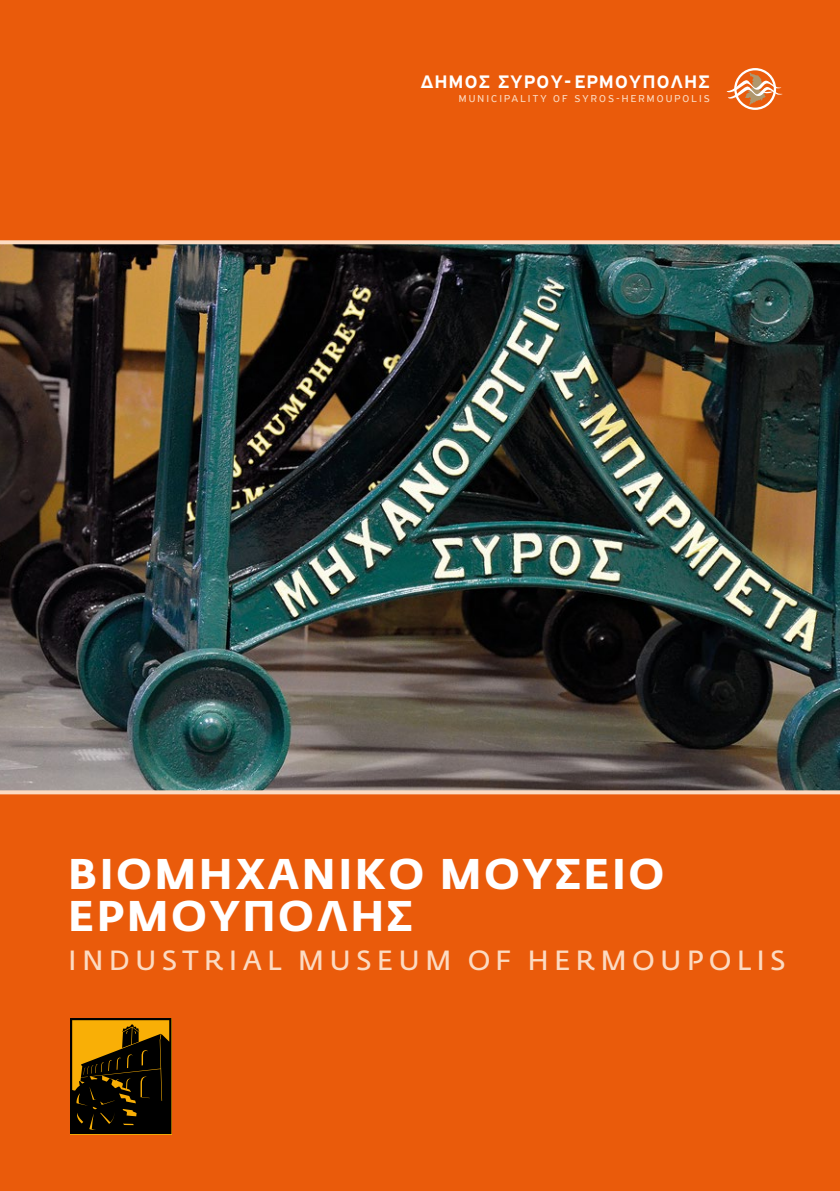
<style>
.page{position:relative;width:840px;height:1191px;background:#fff}
.page>*{position:absolute;margin:0;border:0;box-sizing:border-box;transform-origin:0 0}
.t1{font:700 42.4px/42.4px "Fedra Sans Pro";letter-spacing:.06em;color:#fff}
.t2{font:27.6px "Fedra Sans Pro";letter-spacing:.19em;color:#fcdbc2}
.t3{font:500 19.2px "PF Highway Sans Pro";letter-spacing:.075em;color:#fff}
.t4{font:10.6px "PF Highway Sans Pro";letter-spacing:.2em;color:#fcdbc2}
</style>
<div class="page">
<div style="left:0;top:0;width:839px;height:1191px;background:#ea5b0b"></div>
<img style="left:0;top:244px;width:839px;height:546px">
<svg style="left:726px;top:68px;width:56px;height:42px"></svg>
<svg style="left:70px;top:1018px;width:101px;height:116px;background:#473101"></svg>
<svg style="left:0;top:240px;width:839px;height:4px;background:#fad0b3"></svg>
<svg style="left:0;top:790px;width:839px;height:4px;background:#f0d2bb"></svg>
<h3 class="t3" style="left:420px;top:70px;width:290px">ΔΗΜΟΣ ΣΥΡΟΥ-ΕΡΜΟΥΠΟΛΗΣ</h3>
<p class="t4" style="left:458px;top:92px;width:252px">MUNICIPALITY OF SYROS-HERMOUPOLIS</p>
<h1 class="t1" style="left:68px;top:852px;width:597px">ΒΙΟΜΗΧΑΝΙΚΌ ΜΟΥΣΕΊΟ<br>ΕΡΜΟΎΠΟΛΗΣ</h1>
<h2 class="t2" style="left:68px;top:943px;width:718px">INDUSTRIAL MUSEUM OF HERMOUPOLIS</h2>
</div>
